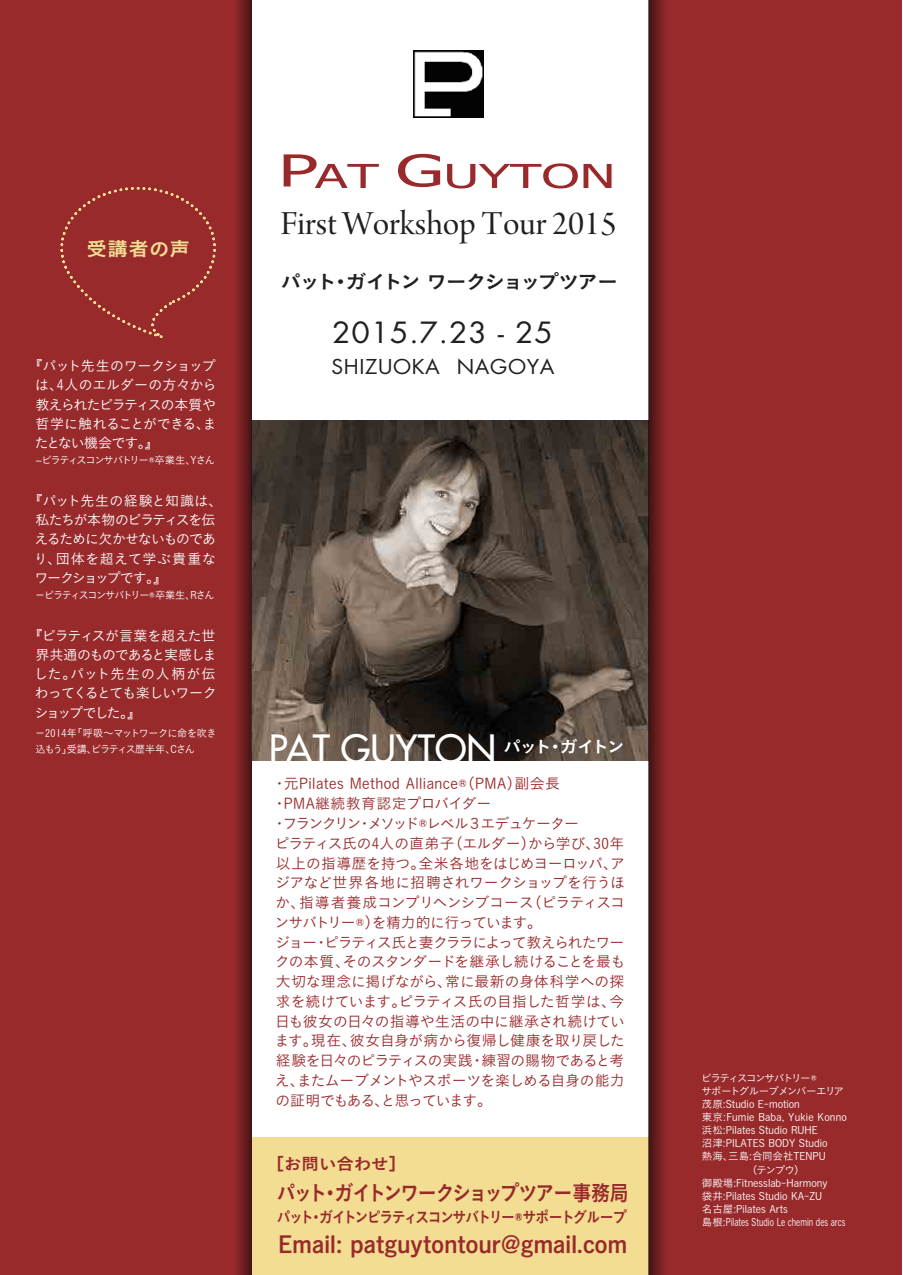
<style>
.page{position:relative;width:903px;height:1275px;background:#fff}
.page>*{position:absolute;margin:0;border:0;box-sizing:border-box;transform-origin:0 0}
.t1{font:500 37.98px "Futura Std";color:#fff}
.t2{font:35.7px "Arno Pro Display";color:#231f20}
.t3{font:33.07px "Tahoma";color:#992a2c;scale:1.63 1}
.t4{font:28.35px "Futura";letter-spacing:.03em;color:#231f20;scale:1.05 1}
.t5{font:22.75px "Koburina Go Std W6";letter-spacing:.01em;color:#992a2c}
.t6{font:21.7px "Koburina Go Std W6";letter-spacing:-.11em;color:#992a2c;scale:.88 1}
.t7{font:19.95px "Futura";letter-spacing:.03em;color:#231f20;scale:1.05 1}
.t8{font:19.43px "Koburina Go Std W6";letter-spacing:-.09em;color:#231f20;scale:1.05 1}
.t9{font:19.43px "Koburina Go Std W6";letter-spacing:.015em;color:#f2dd92;scale:1.05 1}
.t10{font:16.8px "Koburina Go Std W6";letter-spacing:-.12em;color:#fff;scale:1.05 1}
.t11{font:16.62px "Koburina Go Std W6";color:#992a2c;scale:1.05 1}
.t12{font:15.75px "Koburina Go Std W6";letter-spacing:-.115em;color:#992a2c;scale:.88 1}
.t13{font:14.88px/19.8px "Koburina Go Std W3";letter-spacing:-.035em;color:#992a2c}
.t14{font:14px/19.2px "Koburina Go Std W3";letter-spacing:-.06em;color:#fff;text-align:justify}
.t15{font:10.5px "Koburina Go Std W3";color:#fff}
.t16{font:10.5px/15.8px "Koburina Go Std W3";letter-spacing:-.05em;color:#fff;scale:.96 1}
.t17{font:10.5px "Koburina Go Std W3";letter-spacing:.02em;color:#fff}
.t18{font:10.5px "Koburina Go Std W3";letter-spacing:-.13em;color:#fff}
.t19{font:10.5px "Koburina Go Std W3";letter-spacing:-.13em;color:#fff;scale:.96 1}
.t20{font:10.5px "Koburina Go Std W3";letter-spacing:-.075em;color:#fff}
.t21{font:10.5px "Koburina Go Std W3";letter-spacing:-.135em;color:#fff}
.s1{font-size:44.1px}
</style>
<div class="page">
<div style="left:0;top:0;width:902px;height:1275px;background:#992a2c"></div>
<div style="left:252px;top:0;width:397px;height:1275px;background:#fff"></div>
<div style="left:252px;top:1137px;width:397px;height:138px;background:#f2dd92"></div>
<img style="left:252px;top:420px;width:397px;height:340px">
<img style="left:413px;top:50px;width:70px;height:67px">
<svg style="left:649px;top:0;width:16px;height:1275px;background:#691c1e"></svg>
<svg style="left:236px;top:0;width:16px;height:1275px;background:#6a1d1f"></svg>
<svg style="left:60px;top:187px;width:156px;height:151px"></svg>
<h3 class="t9" style="left:86px;top:234px;width:100px">受講者の声</h3>
<p class="t14" style="left:35px;top:356px;width:184px;text-indent:-6px">『パット先生のワークショップは、4人のエルダーの方々から教えられたピラティスの本質や哲学に触れることができる、またとない機会です。』</p>
<p class="t18" style="left:35px;top:452px;width:181px">-ピラティスコンサバトリー®卒業生、Yさん</p>
<p class="t14" style="left:34px;top:491px;width:190px;text-align:left;text-indent:-5px">『パット先生の経験と知識は、私たちが本物のピラティスを伝えるために欠かせないものであり、団体を超えて学ぶ貴重なワークショップです。』</p>
<p class="t19" style="left:35px;top:587px;width:188px">－ピラティスコンサバトリー®卒業生、Rさん</p>
<p class="t14" style="left:34px;top:626px;width:184px;text-indent:-5px">『ピラティスが言葉を超えた世界共通のものであると実感しました。パット先生の人柄が伝わってくるとても楽しいワークショップでした。』</p>
<p class="t16" style="left:35px;top:725px;width:190px">－2014年「呼吸～マットワークに命を吹き込もう」受講、ピラティス歴半年、Cさん</p>
<h3 class="t3" style="left:278px;top:154px;width:208px"><span class="s1">P</span>AT <span class="s1">G</span>UYTON</h3>
<h2 class="t2" style="left:280px;top:204px;width:338px">First Workshop Tour 2015</h2>
<h3 class="t8" style="left:281px;top:266px;width:323px">パット・ガイトン ワークショップツアー</h3>
<h3 class="t4" style="left:332px;top:313px;width:212px">2015.7.23 - 25</h3>
<h3 class="t7" style="left:331px;top:353px;width:214px">SHIZUOKA NAGOYA</h3>
<h1 class="t1" style="left:269px;top:725px;width:229px">PAT GUYTON</h1>
<p class="t10" style="left:503px;top:734px;width:117px">パット・ガイトン</p>
<p class="t13" style="left:272px;top:774px;width:355px">・元Pilates Method Alliance®（PMA）副会長<br>・PMA継続教育認定プロバイダー<br>・フランクリン・メソッド®レベル３エデュケーター<br>ピラティス氏の4人の直弟子（エルダー）から学び、30年以上の指導歴を持つ。全米各地をはじめヨーロッパ、アジアなど世界各地に招聘されワークショップを行うほか、指導者養成コンプリヘンシブコース（ピラティスコンサバトリー®）を精力的に行っています。<br>ジョー・ピラティス氏と妻クララによって教えられたワークの本質、そのスタンダードを継承し続けることを最も大切な理念に掲げながら、常に最新の身体科学への探求を続けています。ピラティス氏の目指した哲学は、今日も彼女の日々の指導や生活の中に継承され続けています。現在、彼女自身が病から復帰し健康を取り戻した経験を日々のピラティスの実践・練習の賜物であると考え、またムーブメントやスポーツを楽しめる自身の能力の証明でもある、と思っています。</p>
<p class="t11" style="left:267px;top:1151px;width:134px">［お問い合わせ］</p>
<h3 class="t6" style="left:277px;top:1176px;width:412px">パット・ガイトンワークショップツアー事務局｠</h3>
<p class="t12" style="left:277px;top:1205px;width:399px">パット・ガイトンピラティスコンサバトリー®サポートグループ</p>
<h3 class="t5" style="left:279px;top:1226px;width:350px">Email: patguytontour@gmail.com</h3>
<p class="t21" style="left:701px;top:1070px;width:117px">ピラティスコンサバトリー®</p>
<p class="t20" style="left:701px;top:1083px;width:144px">サポートグループメンバーエリア</p>
<p class="t15" style="left:702px;top:1096px;width:99px">茂原:Studio E-motion</p>
<p class="t17" style="left:702px;top:1109px;width:146px">東京:Fumie Baba, Yukie Konno</p>
<p class="t15" style="left:702px;top:1122px;width:117px">浜松:Pilates Studio RUHE</p>
<p class="t15" style="left:702px;top:1135px;width:127px">沼津:PILATES BODY Studio</p>
<p class="t15" style="left:702px;top:1148px;width:125px">熱海、三島:合同会社TENPU</p>
<p class="t15" style="left:747px;top:1162px;width:60px">（テンプウ）</p>
<p class="t15" style="left:702px;top:1175px;width:127px">御殿場:Fitnesslab-Harmony</p>
<p class="t15" style="left:702px;top:1188px;width:122px">袋井:Pilates Studio KA-ZU</p>
<p class="t15" style="left:702px;top:1201px;width:87px">名古屋:Pilates Arts</p>
<p class="t15" style="left:702px;top:1214px;width:145px">島根:Pilates Studio Le chemin des arcs</p>
</div>
